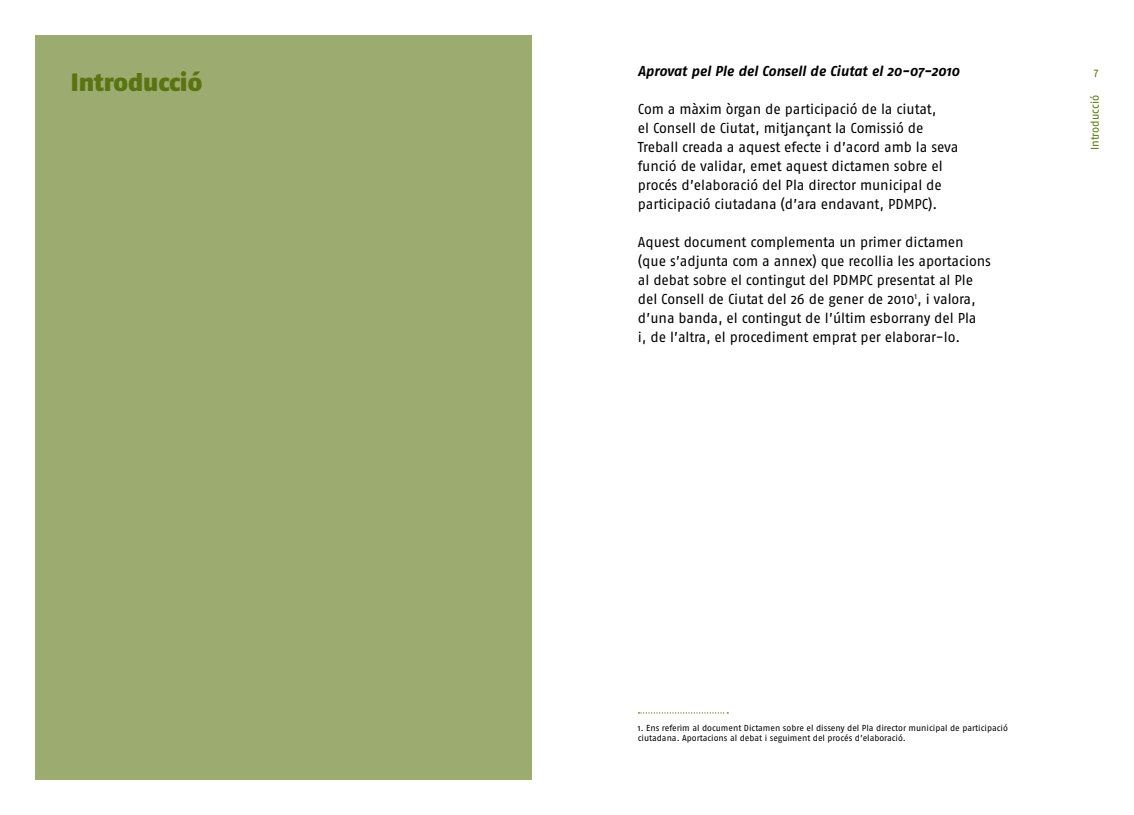
<style>
.page{position:relative;width:1134px;height:815px;background:#fff}
.page>*{position:absolute;margin:0;border:0;box-sizing:border-box;transform-origin:0 0}
.t1{font:900 25px "Fago Pro";letter-spacing:-.005em;color:#5a7411}
.t2{font:14.38px/19px "Fago Pro";letter-spacing:-.005em;color:#000}
.t3{font:italic 700 14.38px "Fago Pro";letter-spacing:-.005em;color:#000}
.t4{font:11.25px "Fago Pro";color:#5a7411}
.t5{font:8.75px/10.5px "Fago Pro";color:#000}
</style>
<div class="page">
<div style="left:35px;top:35px;width:496px;height:745px;background:#9cab70"></div>
<svg style="left:638px;top:712px;width:90px;height:2px"></svg>
<h1 class="t1" style="left:71px;top:67px;width:133px">Introducció</h1>
<p class="t3" style="left:638px;top:62px;width:323px">Aprovat pel Ple del Consell de Ciutat el 20-07-2010</p>
<p class="t2" style="left:638px;top:99px;width:322px">Com a màxim òrgan de participació de la ciutat,<br>el Consell de Ciutat, mitjançant la Comissió de Treball creada a aquest efecte i d’acord amb la seva funció de validar, emet aquest dictamen sobre el procés d’elaboració del Pla director municipal de participació ciutadana (d’ara endavant, PDMPC).</p>
<p class="t2" style="left:638px;top:232px;width:355px">Aquest document complementa un primer dictamen (que s’adjunta com a annex) que recollia les aportacions al debat sobre el contingut del PDMPC presentat al Ple del Consell de Ciutat del 26 de gener de 2010<sup>1</sup>, i valora, d’una banda, el contingut de l’últim esborrany del Pla<br>i, de l’altra, el procediment emprat per elaborar-lo.</p>
<p class="t4" style="left:1094px;top:65px;width:6px">7</p>
<p class="t4" style="left:1088px;top:150px;width:57px;rotate:-90deg">Introducció</p>
<p class="t5" style="left:638px;top:722px;width:372px">1. Ens referim al document Dictamen sobre el disseny del Pla director municipal de participació ciutadana. Aportacions al debat i seguiment del procés d’elaboració.</p>
</div>
